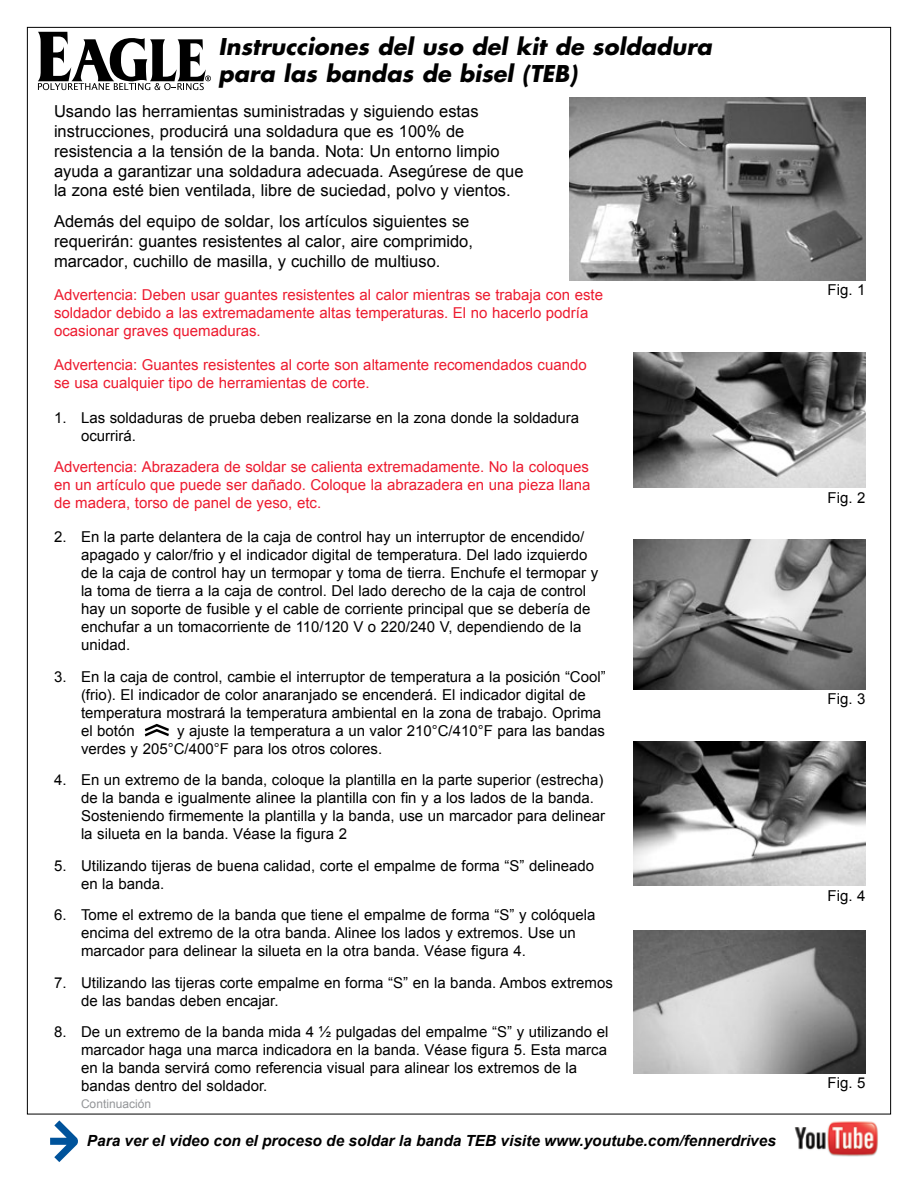
<style>
.page{position:relative;width:918px;height:1188px;background:#fff}
.page>*{position:absolute;margin:0;border:0;box-sizing:border-box;transform-origin:0 0}
.t1{font:italic 700 22.5px/27px "Futura Std";color:#000}
.t2{font:16.5px/19.8px "Arial";color:#000}
.t3{font:italic 700 15.3px "Arial";color:#000}
.t4{font:15px/18px "Arial";color:#000}
.t5{font:15px/18px "Arial";color:#ed1b2f}
.t6{font:12px "Arial";color:#939598}
</style>
<div class="page">
<svg style="left:145px;top:724px;width:24px;height:13px"></svg>
<img style="left:570px;top:97px;width:296px;height:184px">
<img style="left:633px;top:352px;width:233px;height:135px">
<img style="left:633px;top:540px;width:233px;height:149px">
<img style="left:633px;top:742px;width:233px;height:144px">
<svg style="left:38px;top:32px;width:173px;height:58px"></svg>
<img style="left:633px;top:930px;width:233px;height:144px">
<svg style="left:50px;top:1120px;width:28px;height:42px"></svg>
<img style="left:794px;top:1121px;width:84px;height:36px">
<h1 class="t1" style="left:219px;top:34px;width:495px">Instrucciones del uso del kit de soldadura para las bandas de bisel (TEB)</h1>
<p class="t2" style="left:54px;top:102px;width:471px">Usando las herramientas suministradas y siguiendo estas instrucciones, producirá una soldadura que es 100% de resistencia a la tensión de la banda. Nota: Un entorno limpio ayuda a garantizar una soldadura adecuada. Asegúrese de que la zona esté bien ventilada, libre de suciedad, polvo y vientos.</p>
<p class="t2" style="left:54px;top:211px;width:421px">Además del equipo de soldar, los artículos siguientes se requerirán: guantes resistentes al calor, aire comprimido, marcador, cuchillo de masilla, y cuchillo de multiuso.</p>
<p class="t5" style="left:54px;top:286px;width:551px">Advertencia: Deben usar guantes resistentes al calor mientras se trabaja con este soldador debido a las extremadamente altas temperaturas. El no hacerlo podría ocasionar graves quemaduras.</p>
<p class="t5" style="left:54px;top:356px;width:534px">Advertencia: Guantes resistentes al corte son altamente recomendados cuando se usa cualquier tipo de herramientas de corte.</p>
<p class="t4" style="left:81px;top:409px;width:500px;text-indent:-27px">1. Las soldaduras de prueba deben realizarse en la zona donde la soldadura ocurrirá.</p>
<p class="t5" style="left:54px;top:458px;width:538px;text-align:justify">Advertencia: Abrazadera de soldar se calienta extremadamente. No la coloques en un artículo que puede ser dañado. Coloque la abrazadera en una pieza llana de madera, torso de panel de yeso, etc.</p>
<p class="t4" style="left:81px;top:528px;width:519px;text-indent:-27px">2. En la parte delantera de la caja de control hay un interruptor de encendido/ apagado y calor/frio y el indicador digital de temperatura. Del lado izquierdo de la caja de control hay un termopar y toma de tierra. Enchufe el termopar y la toma de tierra a la caja de control. Del lado derecho de la caja de control hay un soporte de fusible y el cable de corriente principal que se debería de enchufar a un tomacorriente de 110/120 V o 220/240 V, dependiendo de la unidad.</p>
<p class="t4" style="left:81px;top:668px;width:526px;text-indent:-27px">3. En la caja de control, cambie el interruptor de temperatura a la posición “Cool” (frio). El indicador de color anaranjado se encenderá. El indicador digital de temperatura mostrará la temperatura ambiental en la zona de trabajo. Oprima el botón</p>
<p class="t4" style="left:81px;top:722px;width:526px;text-indent:96px">y ajuste la temperatura a un valor 210°C/410°F para las bandas verdes y 205°C/400°F para los otros colores.</p>
<p class="t4" style="left:81px;top:771px;width:526px;text-indent:-27px">4. En un extremo de la banda, coloque la plantilla en la parte superior (estrecha) de la banda e igualmente alinee la plantilla con fin y a los lados de la banda.<br>Sosteniendo firmemente la plantilla y la banda, use un marcador para delinear la silueta en la banda. Véase la figura 2</p>
<p class="t4" style="left:81px;top:857px;width:515px;text-indent:-27px">5. Utilizando tijeras de buena calidad, corte el empalme de forma “S” delineado en la banda.</p>
<p class="t4" style="left:81px;top:906px;width:516px;text-indent:-27px">6. Tome el extremo de la banda que tiene el empalme de forma “S” y colóquela encima del extremo de la otra banda. Alinee los lados y extremos. Use un marcador para delinear la silueta en la otra banda. Véase figura 4.</p>
<p class="t4" style="left:81px;top:974px;width:533px;text-indent:-27px">7. Utilizando las tijeras corte empalme en forma “S” en la banda. Ambos extremos de las bandas deben encajar.</p>
<p class="t4" style="left:81px;top:1023px;width:529px;text-indent:-27px">8. De un extremo de la banda mida 4 ½ pulgadas del empalme “S” y utilizando el marcador haga una marca indicadora en la banda. Véase figura 5. Esta marca en la banda servirá como referencia visual para alinear los extremos de la bandas dentro del soldador.</p>
<p class="t6" style="left:81px;top:1096px;width:72px">Continuación</p>
<p class="t3" style="left:87px;top:1131px;width:690px">Para ver el video con el proceso de soldar la banda TEB visite www.youtube.com/fennerdrives</p>
<p class="t4" style="left:828px;top:281px;width:39px">Fig. 1</p>
<p class="t4" style="left:828px;top:489px;width:39px">Fig. 2</p>
<p class="t4" style="left:828px;top:690px;width:39px">Fig. 3</p>
<p class="t4" style="left:828px;top:887px;width:39px">Fig. 4</p>
<p class="t4" style="left:828px;top:1074px;width:39px">Fig. 5</p>
</div>
